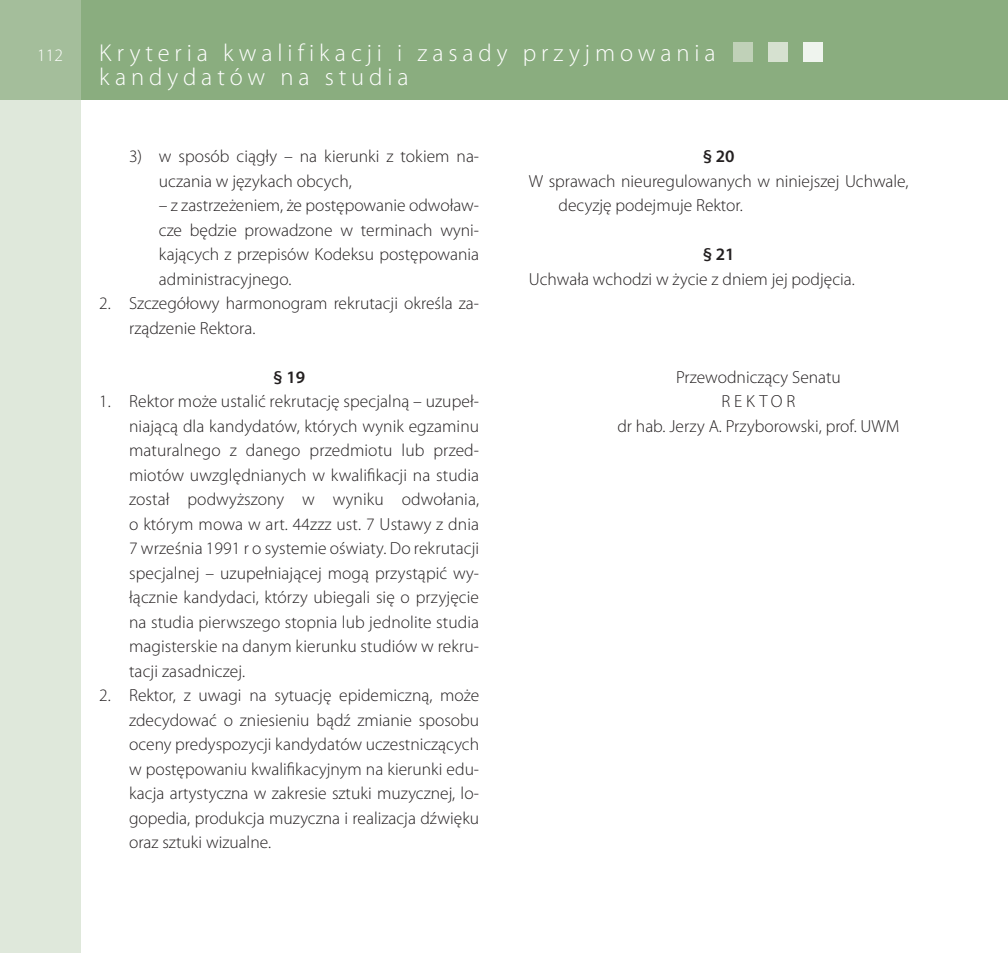
<style>
.page{position:relative;width:1008px;height:953px;background:#fff}
.page>*{position:absolute;margin:0;border:0;box-sizing:border-box;transform-origin:0 0}
.Tytuł_-_Pagina{font:300 24.5px "Myriad Pro";letter-spacing:.2em;color:#fff}
.Tekst_główny{font:300 17.5px/24.5px "Myriad Pro";color:#231f20}
.Tekst_główny-2{font:600 17.5px "Myriad Pro";color:#231f20}
.Tabelka{font:300 17.5px "Myriad Pro";color:#fff}
</style>
<div class="page">
<div style="left:0;top:0;width:1007px;height:99px;background:#8aad7f"></div>
<svg style="left:0;top:0;width:81px;height:952px;background:#d8e3d4"></svg>
<div style="left:733px;top:42px;width:19px;height:20px;background:#c0d1b8"></div>
<div style="left:767px;top:42px;width:20px;height:20px;background:#d6e1d0"></div>
<div style="left:802px;top:42px;width:20px;height:20px;background:#eff4ee"></div>
<p class="Tabelka" style="left:37px;top:45px;width:27px">112</p>
<p class="Tytuł_-_Pagina" style="left:99px;top:38px;width:617px">Kryteria kwalifikacji i zasady przyjmowania</p>
<p class="Tytuł_-_Pagina" style="left:99px;top:62px;width:311px">kandydatów na studia</p>
<p class="Tekst_główny" style="left:159px;top:144px;width:321px;text-indent:-30px">3) w sposób ciągły – na kierunki z tokiem na&shy;uczania w językach obcych,</p>
<p class="Tekst_główny" style="left:159px;top:193px;width:321px;text-align:justify">– z zastrzeżeniem, że postępowanie odwoław&shy;cze będzie prowadzone w terminach wyni&shy;kających z przepisów Kodeksu postępowania administracyjnego.</p>
<p class="Tekst_główny" style="left:129px;top:291px;width:351px;text-indent:-30px">2. Szczegółowy harmonogram rekrutacji określa za&shy;rządzenie Rektora.</p>
<p class="Tekst_główny-2" style="left:273px;top:365px;width:33px">§ 19</p>
<p class="Tekst_główny" style="left:129px;top:389px;width:351px;text-align:justify;text-indent:-30px">1. Rektor może ustalić rekrutację specjalną – uzupeł&shy;niającą dla kandydatów, których wynik egzaminu maturalnego z danego przedmiotu lub przed&shy;miotów uwzględnianych w kwalifikacji na studia został podwyższony w wyniku odwołania, o którym mowa w art. 44zzz ust. 7 Ustawy z dnia 7 września 1991 r o systemie oświaty. Do rekrutacji specjalnej – uzupełniającej mogą przystąpić wy&shy;łącznie kandydaci, którzy ubiegali się o przyjęcie na studia pierwszego stopnia lub jednolite studia magisterskie na danym kierunku studiów w rekru&shy;tacji zasadniczej.</p>
<p class="Tekst_główny" style="left:129px;top:683px;width:351px;text-align:justify;text-indent:-30px">2. Rektor, z uwagi na sytuację epidemiczną, może zdecydować o zniesieniu bądź zmianie sposobu oceny predyspozycji kandydatów uczestniczących w postępowaniu kwalifikacyjnym na kierunki edu&shy;kacja artystyczna w zakresie sztuki muzycznej, lo&shy;gopedia, produkcja muzyczna i realizacja dźwięku oraz sztuki wizualne.</p>
<p class="Tekst_główny-2" style="left:702px;top:145px;width:33px">§ 20</p>
<p class="Tekst_główny" style="left:558px;top:168px;width:351px;text-indent:-30px">W sprawach nieuregulowanych w niniejszej Uchwale, decyzję podejmuje Rektor.</p>
<p class="Tekst_główny-2" style="left:702px;top:243px;width:33px">§ 21</p>
<p class="Tekst_główny" style="left:528px;top:266px;width:327px">Uchwała wchodzi w życie z dniem jej podjęcia.</p>
<p class="Tekst_główny" style="left:675px;top:364px;width:166px">Przewodniczący Senatu</p>
<p class="Tekst_główny" style="left:721px;top:389px;width:75px">REKTOR</p>
<p class="Tekst_główny" style="left:617px;top:413px;width:283px">dr hab. Jerzy A. Przyborowski, prof. UWM</p>
</div>
